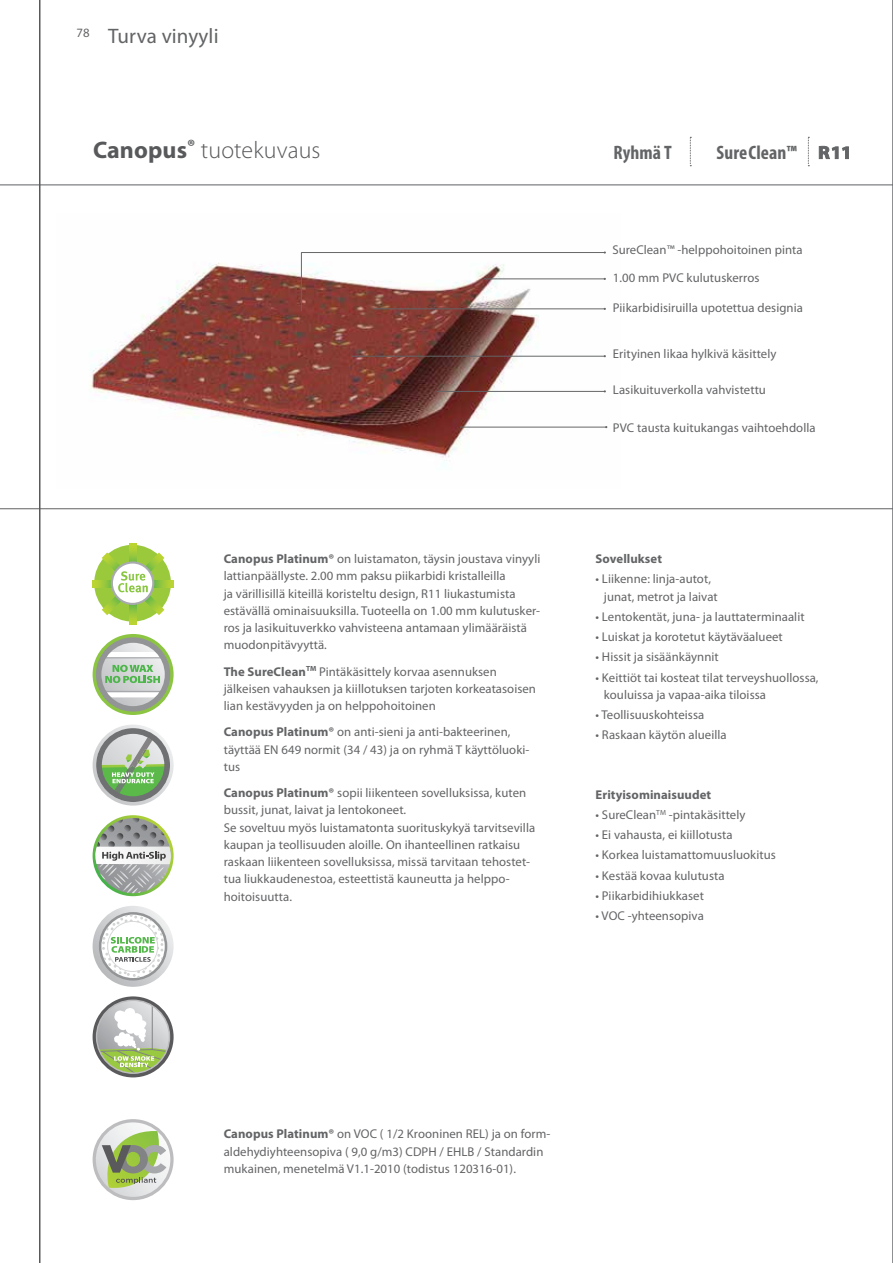
<style>
.page{position:relative;width:893px;height:1263px;background:#fff}
.page>*{position:absolute;margin:0;border:0;box-sizing:border-box;transform-origin:0 0}
.t1{font:300 24px "Myriad Pro";letter-spacing:.005em;color:#58595b}
.t2{font:21px "Myriad Pro";letter-spacing:.005em;color:#636466}
.t3{font:700 condensed 19.5px "Myriad Pro";letter-spacing:.005em;color:#636466}
.t4{font:12.75px/17.2px "Myriad Pro";letter-spacing:.005em;color:#636466}
.t5{font:700 12.75px "Myriad Pro";letter-spacing:.005em;color:#636466}
.s1{font-weight:700}
</style>
<div class="page">
<hr style="left:892px;top:0;width:1px;height:1263px;background:#808285">
<hr style="left:0;top:508px;width:893px;height:1px;background:#636466">
<hr style="left:0;top:185px;width:893px;height:1px;background:#636466">
<svg style="left:93px;top:634px;width:81px;height:81px"></svg>
<svg style="left:93px;top:815px;width:81px;height:81px"></svg>
<svg style="left:95px;top:818px;width:76px;height:75px"></svg>
<svg style="left:93px;top:906px;width:81px;height:81px"></svg>
<div style="left:99px;top:912px;width:68px;height:68px;border:3px solid #929496;border-radius:50%"></div>
<svg style="left:101px;top:914px;width:64px;height:65px"></svg>
<div style="left:94px;top:545px;width:77px;height:77px;background:#9aca3c;border-radius:50%"></div>
<div style="left:129px;top:543px;width:8px;height:25px;background:#b4d134"></div>
<svg style="left:129px;top:616px;width:8px;height:8px"></svg>
<svg style="left:165px;top:580px;width:9px;height:8px"></svg>
<svg style="left:93px;top:580px;width:9px;height:8px"></svg>
<svg style="left:102px;top:552px;width:62px;height:63px"></svg>
<svg style="left:93px;top:725px;width:81px;height:80px"></svg>
<svg style="left:93px;top:996px;width:81px;height:81px"></svg>
<svg style="left:96px;top:1000px;width:74px;height:74px"></svg>
<img style="left:89px;top:253px;width:519px;height:208px">
<hr style="left:301px;top:253px;width:1px;height:58px;background:#636466">
<svg style="left:818px;top:146px;width:31px;height:13px"></svg>
<svg style="left:690px;top:137px;width:1px;height:29px"></svg>
<svg style="left:808px;top:137px;width:1px;height:29px"></svg>
<svg style="left:94px;top:1121px;width:78px;height:77px"></svg>
<div style="left:93px;top:1119px;width:81px;height:81px;border:3px solid #bdbdbf;border-radius:50%"></div>
<svg style="left:102px;top:1131px;width:64px;height:60px;background:#adbc90"></svg>
<hr style="left:301px;top:252px;width:304px;height:1px;background:#636466">
<hr style="left:373px;top:309px;width:232px;height:1px;background:#636466">
<hr style="left:352px;top:356px;width:253px;height:1px;background:#636466">
<hr style="left:437px;top:391px;width:168px;height:1px;background:#636466">
<hr style="left:460px;top:427px;width:146px;height:1px;background:#636466">
<hr style="left:484px;top:279px;width:121px;height:1px;background:#636466">
<hr style="left:39px;top:0;width:1px;height:1263px;background:#58595b">
<p class="t4" style="left:76px;top:24px;width:15px">78</p>
<h2 class="t2" style="left:108px;top:24px;width:112px">Turva vinyyli</h2>
<h1 class="t1" style="left:93px;top:137px;width:229px"><span class="s1">Canopus</span><sup>®</sup> tuotekuvaus</h1>
<h3 class="t3" style="left:613px;top:142px;width:60px">Ryhmä T</h3>
<h3 class="t3" style="left:717px;top:142px;width:82px">SureClean™</h3>
<p class="t4" style="left:612px;top:241px;width:192px">SureClean™ -helppohoitoinen pinta</p>
<p class="t4" style="left:613px;top:269px;width:148px">1.00 mm PVC kulutuskerros</p>
<p class="t4" style="left:613px;top:299px;width:191px">Piikarbidisiruilla upotettua designia</p>
<p class="t4" style="left:613px;top:346px;width:165px">Erityinen likaa hylkivä käsittely</p>
<p class="t4" style="left:613px;top:382px;width:155px">Lasikuituverkolla vahvistettu</p>
<p class="t4" style="left:224px;top:550px;width:318px"><span class="s1">Canopus Platinum®</span> on luistamaton, täysin joustava vinyyli lattianpäällyste. 2.00 mm paksu piikarbidi kristalleilla<br>ja värillisillä kiteillä koristeltu design, R11 liukastumista estävällä ominaisuuksilla. Tuoteella on 1.00 mm kulutusker&shy;ros ja lasikuituverkko vahvisteena antamaan ylimääräistä muodonpitävyyttä.</p>
<p class="t4" style="left:224px;top:663px;width:314px"><span class="s1">The SureClean</span><sup>TM</sup> Pintäkäsittely korvaa asennuksen jälkeisen vahauksen ja kiillotuksen tarjoten korkeatasoisen lian kestävyyden ja on helppohoitoinen</p>
<p class="t4" style="left:224px;top:724px;width:307px"><span class="s1">Canopus Platinum®</span> on anti-sieni ja anti-bakteerinen, täyttää EN 649 normit (34 / 43) ja on ryhmä T käyttöluoki&shy;tus</p>
<p class="t4" style="left:224px;top:784px;width:313px"><span class="s1">Canopus Platinum®</span> sopii liikenteen sovelluksissa, kuten bussit, junat, laivat ja lentokoneet.<br>Se soveltuu myös luistamatonta suorituskykyä tarvitsevilla kaupan ja teollisuuden aloille. On ihanteellinen ratkaisu raskaan liikenteen sovelluksissa, missä tarvitaan tehostet&shy;tua liukkaudenestoa, esteettistä kauneutta ja helppo&shy;hoitoisuutta.</p>
<p class="t4" style="left:613px;top:419px;width:204px">PVC tausta kuitukangas vaihtoehdolla</p>
<p class="t5" style="left:596px;top:552px;width:68px">Sovellukset</p>
<p class="t4" style="left:604px;top:571px;width:115px;text-indent:-8px">• Liikenne: linja-autot, junat, metrot ja laivat</p>
<p class="t4" style="left:596px;top:608px;width:211px">• Lentokentät, juna- ja lauttaterminaalit</p>
<p class="t4" style="left:596px;top:628px;width:189px">• Luiskat ja korotetut käytäväalueet</p>
<p class="t4" style="left:596px;top:649px;width:125px">• Hissit ja sisäänkäynnit</p>
<p class="t4" style="left:604px;top:669px;width:216px;text-indent:-8px">• Keittiöt tai kosteat tilat terveyshuollossa, kouluissa ja vapaa-aika tiloissa</p>
<p class="t4" style="left:596px;top:706px;width:110px">• Teollisuuskohteissa</p>
<p class="t4" style="left:596px;top:727px;width:133px">• Raskaan käytön alueilla</p>
<p class="t5" style="left:596px;top:787px;width:117px">Erityisominaisuudet</p>
<p class="t4" style="left:596px;top:806px;width:151px">• SureClean<sup>TM</sup> -pintakäsittely</p>
<p class="t4" style="left:596px;top:826px;width:139px">• Ei vahausta, ei kiillotusta</p>
<p class="t4" style="left:596px;top:847px;width:182px">• Korkea luistamattomuusluokitus</p>
<p class="t4" style="left:596px;top:867px;width:131px">• Kestää kovaa kulutusta</p>
<p class="t4" style="left:596px;top:887px;width:110px">• Piikarbidihiukkaset</p>
<p class="t4" style="left:596px;top:907px;width:110px">• VOC -yhteensopiva</p>
<p class="t4" style="left:224px;top:1126px;width:328px"><span class="s1">Canopus Platinum®</span> on VOC ( 1/2 Krooninen REL) ja on form&shy;aldehydiyhteensopiva ( 9,0 g/m3) CDPH / EHLB / Standardin mukainen, menetelmä V1.1-2010 (todistus 120316-01).</p>
</div>
